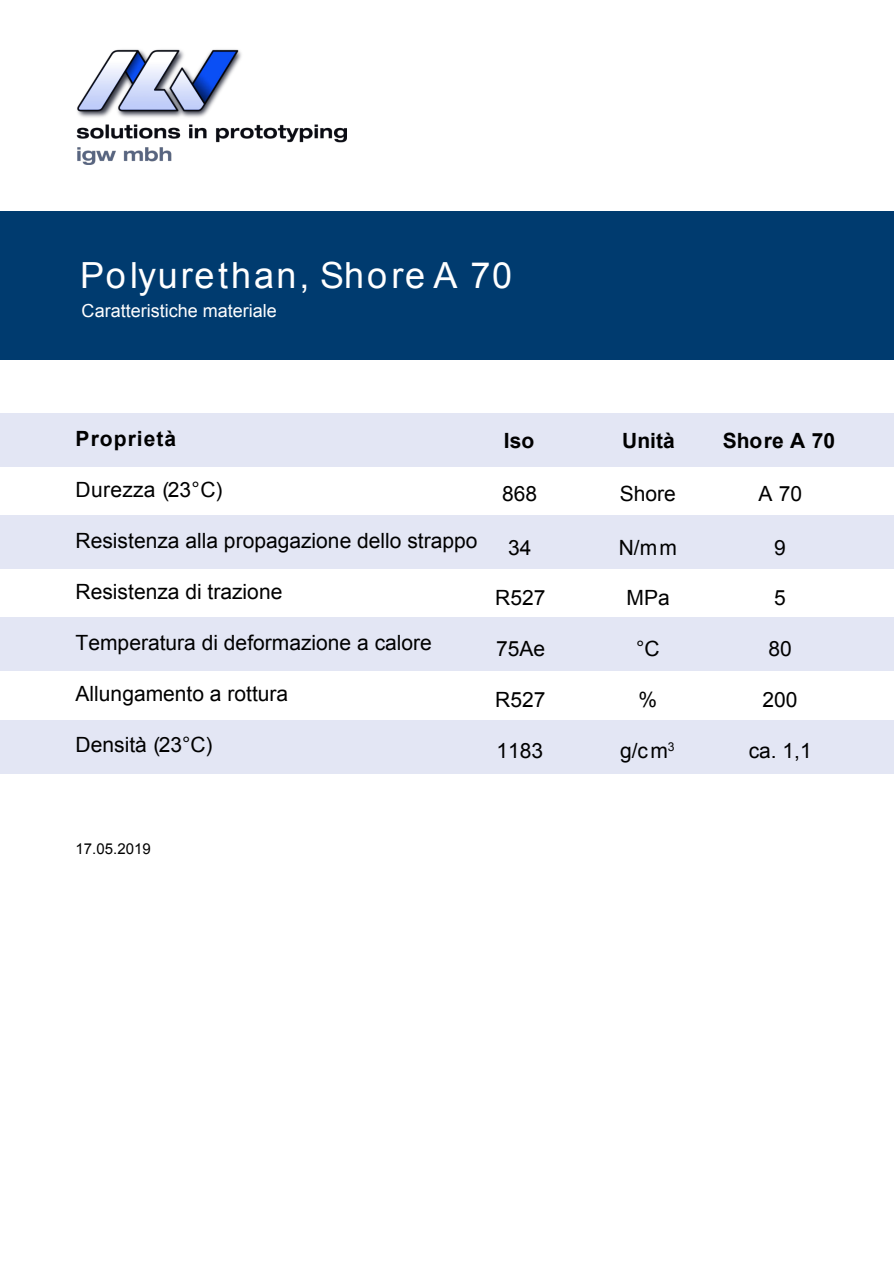
<style>
.page{position:relative;width:894px;height:1264px;background:#fff}
.page>*{position:absolute;margin:0;border:0;box-sizing:border-box;transform-origin:0 0}
.t1{font:36px "Arial";letter-spacing:.065em;color:#fff}
.t2{font:21px "Arial";color:#000}
.t3{font:700 21px "Arial";color:#000}
.t4{font:700 21px "Arial";letter-spacing:.05em;color:#000}
.t5{font:18px "Arial";color:#fff}
.t6{font:15px "Arial";color:#000}
</style>
<div class="page">
<div style="left:0;top:414px;width:893px;height:53px;background:#e3e6f4"></div>
<div style="left:0;top:516px;width:893px;height:53px;background:#e3e6f4"></div>
<div style="left:0;top:618px;width:893px;height:53px;background:#e3e6f4"></div>
<div style="left:0;top:720px;width:893px;height:53px;background:#e3e6f4"></div>
<div style="left:0;top:211px;width:893px;height:148px;background:#003b6f"></div>
<img style="left:76px;top:49px;width:271px;height:115px">
<h1 class="t1" style="left:80px;top:262px;width:433px">Polyurethan, Shore A 70</h1>
<p class="t5" style="left:82px;top:303px;width:197px">Caratteristiche materiale</p>
<p class="t4" style="left:76px;top:430px;width:102px">Proprietà</p>
<p class="t2" style="left:76px;top:481px;width:148px">Durezza (23°C)</p>
<p class="t2" style="left:76px;top:532px;width:403px">Resistenza alla propagazione dello strappo</p>
<p class="t2" style="left:76px;top:583px;width:208px">Resistenza di trazione</p>
<p class="t2" style="left:76px;top:634px;width:358px">Temperatura di deformazione a calore</p>
<p class="t2" style="left:76px;top:685px;width:214px">Allungamento a rottura</p>
<p class="t2" style="left:76px;top:736px;width:138px">Densità (23°C)</p>
<p class="t3" style="left:504px;top:432px;width:32px">Iso</p>
<p class="t3" style="left:622px;top:432px;width:54px">Unità</p>
<p class="t3" style="left:722px;top:432px;width:114px">Shore A 70</p>
<p class="t2" style="left:502px;top:486px;width:37px">868</p>
<p class="t2" style="left:619px;top:486px;width:58px">Shore</p>
<p class="t2" style="left:758px;top:486px;width:45px">A 70</p>
<p class="t2" style="left:508px;top:539px;width:25px">34</p>
<p class="t2" style="left:618px;top:539px;width:60px">N/mm</p>
<p class="t2" style="left:774px;top:539px;width:13px">9</p>
<p class="t2" style="left:495px;top:590px;width:52px">R527</p>
<p class="t2" style="left:626px;top:590px;width:45px">MPa</p>
<p class="t2" style="left:774px;top:590px;width:13px">5</p>
<p class="t2" style="left:496px;top:640px;width:51px">75Ae</p>
<p class="t2" style="left:635px;top:640px;width:25px">°C</p>
<p class="t2" style="left:768px;top:640px;width:25px">80</p>
<p class="t2" style="left:495px;top:691px;width:52px">R527</p>
<p class="t2" style="left:638px;top:691px;width:20px">%</p>
<p class="t2" style="left:762px;top:691px;width:37px">200</p>
<p class="t2" style="left:496px;top:742px;width:48px">1183</p>
<p class="t2" style="left:620px;top:742px;width:56px">g/cm<sup>3</sup></p>
<p class="t2" style="left:748px;top:742px;width:65px">ca. 1,1</p>
<p class="t6" style="left:76px;top:843px;width:77px">17.05.2019</p>
</div>
